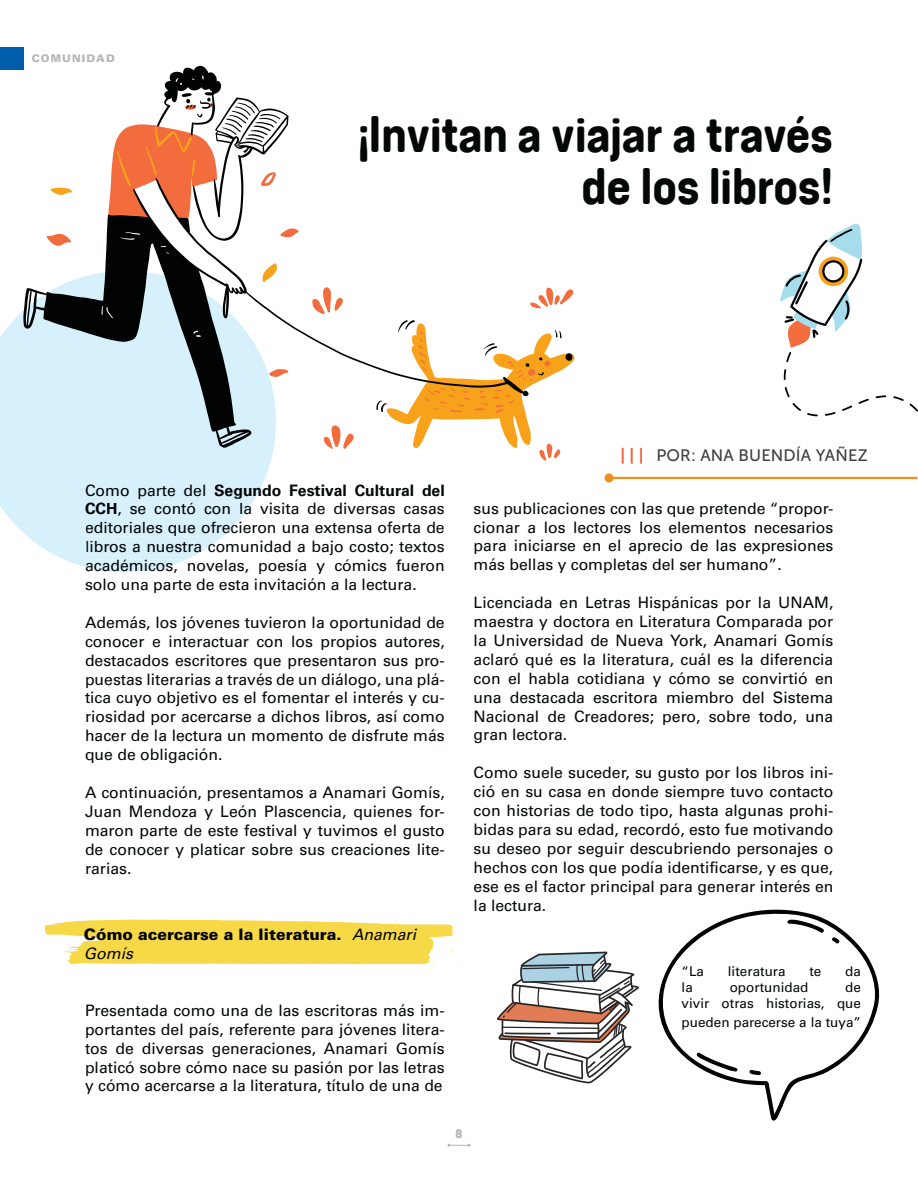
<style>
.page{position:relative;width:918px;height:1188px;background:#fff}
.page>*{position:absolute;margin:0;border:0;box-sizing:border-box;transform-origin:0 0}
.t1{font:48px/52.5px "Colatera Soft";color:#030806;text-align:right}
.t2{font:16.5px "Museo Sans 500";letter-spacing:.01em;color:#3e3e41}
.t3{font:15.75px/18.9px "Univers LT 55 Rm";color:#030806;text-align:justify}
.t4{font:15.75px "Univers LT 65 Bd";color:#030806}
.t5{font:15.75px "Univers LT 75 Blk";color:#010202}
.t6{font:15.75px "Univers LT 55 Rm";color:#010202}
.t7{font:15.75px "Univers LT 55 Obl";color:#010202}
.t8{font:13.5px/16.2px "Univers LT 55 Rm";color:#030806;text-align:right}
.t9{font:12px "Museo Sans 900";color:#b4b6b8}
.t10{font:10.5px "Univers LT 75 Blk";letter-spacing:.1em;color:#b4b6b8}
.s1{font-family:"Museo Sans 700";color:#f15c31}
.s2{font-family:"Univers LT 55 Rm";color:#010202}
.s3{color:#010202}
.s4{font-family:"Univers LT 65 Bd"}
.s5{font-family:"Univers LT 55 Obl"}
</style>
<div class="page">
<svg style="left:448px;top:1144px;width:22px;height:3px"></svg>
<div style="left:0;top:47px;width:23px;height:23px;background:#005dab"></div>
<svg style="left:44px;top:919px;width:418px;height:45px"></svg>
<svg style="left:0;top:311px;width:271px;height:256px;fill:#d6f0fc"></svg>
<div style="left:86px;top:484px;width:120px;height:15px;background:#d6f0fc"></div>
<div style="left:86px;top:503px;width:20px;height:12px;background:#d6f0fc"></div>
<div style="left:107px;top:503px;width:9px;height:11px;background:#d6f0fc"></div>
<div style="left:118px;top:484px;width:145px;height:32px;background:#d6f0fc"></div>
<svg style="left:86px;top:522px;width:152px;height:50px"></svg>
<hr style="left:609px;top:477px;width:308px;height:2px;background:#f38e20">
<div style="left:605px;top:473px;width:9px;height:9px;background:#f38e20;border-radius:50%"></div>
<svg style="left:658px;top:909px;width:222px;height:212px"></svg>
<svg style="left:694px;top:1052px;width:44px;height:23px"></svg>
<svg style="left:749px;top:1069px;width:12px;height:7px"></svg>
<svg style="left:787px;top:915px;width:38px;height:19px"></svg>
<svg style="left:831px;top:936px;width:10px;height:9px"></svg>
<svg style="left:497px;top:952px;width:142px;height:131px"></svg>
<svg style="left:780px;top:223px;width:138px;height:193px"></svg>
<svg style="left:23px;top:187px;width:222px;height:261px;fill:#d6f0fc"></svg>
<svg style="left:223px;top:286px;width:6px;height:32px"></svg>
<svg style="left:47px;top:234px;width:24px;height:12px"></svg>
<svg style="left:51px;top:188px;width:21px;height:7px"></svg>
<svg style="left:245px;top:263px;width:329px;height:198px"></svg>
<svg style="left:108px;top:66px;width:191px;height:188px"></svg>
<svg style="left:102px;top:306px;width:11px;height:12px"></svg>
<svg style="left:193px;top:331px;width:8px;height:6px"></svg>
<p class="t10" style="left:32px;top:52px;width:85px">COMUNIDAD</p>
<h1 class="t1" style="left:359px;top:107px;width:475px">¡Invitan a viajar a través de los libros!</h1>
<p class="t2" style="left:620px;top:446px;width:249px"><span class="s1">| | |</span> POR: ANA BUENDÍA YAÑEZ</p>
<p class="t4" style="left:85px;top:481px;width:361px"><span class="s2">Como parte del</span> <span class="s3">Segun</span>do Festival Cultural del</p>
<p class="t3" style="left:260px;top:500px;width:186px">visita de diversas casas</p>
<p class="t3" style="left:85px;top:518px;width:361px"><span class="s3">editoriales que ofrec</span>ieron una extensa oferta de</p>
<p class="t3" style="left:85px;top:537px;width:361px"><span class="s3">libros a nuestra co</span>munidad a bajo costo; textos</p>
<p class="t3" style="left:187px;top:556px;width:259px">novelas, poesía y cómics fueron</p>
<p class="t3" style="left:85px;top:575px;width:333px">solo una parte de esta invitación a la lectura.</p>
<p class="t3" style="left:85px;top:613px;width:361px">Además, los jóvenes tuvieron la oportunidad de conocer e interactuar con los propios autores, destacados escritores que presentaron sus pro&shy;puestas literarias a través de un diálogo, una plá&shy;tica cuyo objetivo es el fomentar el interés y cu&shy;riosidad por acercarse a dichos libros, así como hacer de la lectura un momento de disfrute más que de obligación.</p>
<p class="t3" style="left:85px;top:783px;width:361px">A continuación, presentamos a Anamari Gomís, Juan Mendoza y León Plascencia, quienes for&shy;maron parte de este festival y tuvimos el gusto de conocer y platicar sobre sus creaciones lite&shy;rarias.</p>
<p class="t6" style="left:85px;top:500px;width:169px"><span class="s4">CCH</span>, se contó con la</p>
<p class="t6" style="left:85px;top:556px;width:94px">académicos,</p>
<p class="t5" style="left:84px;top:924px;width:334px">Cómo acercarse a la literatura. <span class="s5">Anamari</span></p>
<p class="t7" style="left:84px;top:944px;width:50px">Gomís</p>
<p class="t3" style="left:85px;top:1001px;width:361px">Presentada como una de las escritoras más im&shy;portantes del país, referente para jóvenes litera&shy;tos de diversas generaciones, Anamari Gomís platicó sobre cómo nace su pasión por las letras y cómo acercarse a la literatura, título de una de</p>
<p class="t3" style="left:474px;top:499px;width:361px">sus publicaciones con las que pretende “propor&shy;cionar a los lectores los elementos necesarios para iniciarse en el aprecio de las expresiones más bellas y completas del ser humano”.</p>
<p class="t3" style="left:474px;top:593px;width:361px">Licenciada en Letras Hispánicas por la UNAM, maestra y doctora en Literatura Comparada por la Universidad de Nueva York, Anamari Gomís aclaró qué es la literatura, cuál es la diferencia con el habla cotidiana y cómo se convirtió en una destacada escritora miembro del Sistema Nacional de Creadores; pero, sobre todo, una gran lectora.</p>
<p class="t3" style="left:474px;top:763px;width:361px">Como suele suceder, su gusto por los libros ini&shy;ció en su casa en donde siempre tuvo contacto con historias de todo tipo, hasta algunas prohi&shy;bidas para su edad, recordó, esto fue motivando su deseo por seguir descubriendo personajes o hechos con los que podía identificarse, y es que, ese es el factor principal para generar interés en la lectura.</p>
<p class="t8" style="left:682px;top:963px;width:24px">“La</p>
<p class="t8" style="left:728px;top:963px;width:59px">literatura</p>
<p class="t8" style="left:809px;top:963px;width:14px">te</p>
<p class="t8" style="left:845px;top:963px;width:17px">da</p>
<p class="t8" style="left:682px;top:979px;width:13px">la</p>
<p class="t8" style="left:730px;top:979px;width:80px">oportunidad</p>
<p class="t8" style="left:682px;top:979px;width:181px">de<br>vivir otras historias, que</p>
<p class="t8" style="left:682px;top:1015px;width:181px">pueden parecerse a la tuya”</p>
<p class="t9" style="left:455px;top:1129px;width:9px">8</p>
</div>
